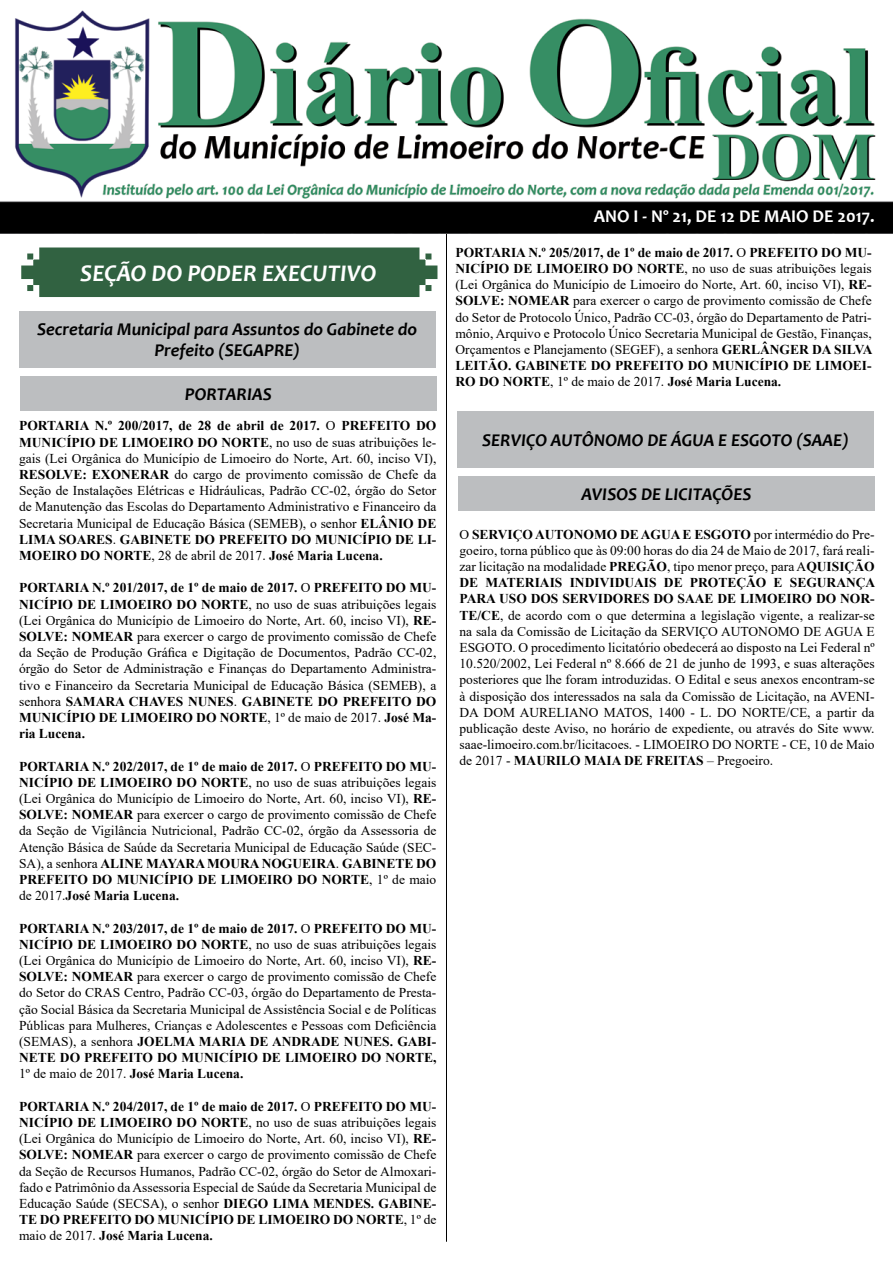
<style>
.page{position:relative;width:893px;height:1263px;background:#fff}
.page>*{position:absolute;margin:0;border:0;box-sizing:border-box;transform-origin:0 0}
.t1{font:italic 700 24px "Candara";color:#fff}
.t2{font:italic 700 18px/21.6px "Candara";color:#000;text-align:center}
.t3{font:700 18px "Candara";color:#fff}
.t4{font:13.5px/16.2px "Times New Roman";color:#000;text-align:justify}
.s1{font-weight:700}
</style>
<div class="page">
<hr style="left:446px;top:222px;width:1px;height:1020px;background:#000">
<img style="left:0;top:10px;width:893px;height:224px">
<svg style="left:21px;top:247px;width:416px;height:50px;background:#3c6b4c"></svg>
<div style="left:457px;top:411px;width:416px;height:56px;background:#bcbec0"></div>
<div style="left:458px;top:476px;width:417px;height:35px;background:#bcbec0"></div>
<div style="left:19px;top:311px;width:416px;height:56px;background:#bcbec0"></div>
<div style="left:20px;top:376px;width:416px;height:35px;background:#bcbec0"></div>
<h1 class="t1" style="left:80px;top:258px;width:298px">SEÇÃO DO PODER EXECUTIVO</h1>
<h2 class="t2" style="left:37px;top:318px;width:382px">Secretaria Municipal para Assuntos do Gabinete do<br>Prefeito (SEGAPRE)</h2>
<h2 class="t2" style="left:185px;top:383px;width:89px">PORTARIAS</h2>
<p class="t4" style="left:19px;top:417px;width:419px"><span class="s1">PORTARIA N.º 200/2017, de 28 de abril de 2017.</span> O <span class="s1">PREFEITO DO MUNICÍPIO DE LIMOEIRO DO NORTE</span>, no uso de suas atribuições le&shy;gais (Lei Orgânica do Município de Limoeiro do Norte, Art. 60, inciso VI), <span class="s1">RESOLVE: EXONERAR</span> do cargo de provimento comissão de Chefe da Seção de Instalações Elétricas e Hidráulicas, Padrão CC-02, órgão do Setor de Manutenção das Escolas do Departamento Administrativo e Financeiro da Secretaria Municipal de Educação Básica (SEMEB), o senhor <span class="s1">ELÂNIO DE LIMA SOARES</span>. <span class="s1">GABINETE DO PREFEITO DO MUNICÍPIO DE LI-MOEIRO DO NORTE</span>, 28 de abril de 2017. <span class="s1">José Maria Lucena.</span></p>
<p class="t4" style="left:19px;top:579px;width:419px"><span class="s1">PORTARIA N.º 201/2017, de 1º de maio de 2017.</span> O <span class="s1">PREFEITO DO MU-NICÍPIO DE LIMOEIRO DO NORTE</span>, no uso de suas atribuições legais (Lei Orgânica do Município de Limoeiro do Norte, Art. 60, inciso VI), <span class="s1">RE-SOLVE: NOMEAR</span> para exercer o cargo de provimento comissão de Chefe da Seção de Produção Gráfica e Digitação de Documentos, Padrão CC-02, órgão do Setor de Administração e Finanças do Departamento Administra&shy;tivo e Financeiro da Secretaria Municipal de Educação Básica (SEMEB), a senhora <span class="s1">SAMARA CHAVES NUNES</span>. <span class="s1">GABINETE DO PREFEITO DO MUNICÍPIO DE LIMOEIRO DO NORTE</span>, 1º de maio de 2017. <span class="s1">José Ma&shy;ria Lucena.</span></p>
<p class="t4" style="left:19px;top:757px;width:419px"><span class="s1">PORTARIA N.º 202/2017, de 1º de maio de 2017.</span> O <span class="s1">PREFEITO DO MU-NICÍPIO DE LIMOEIRO DO NORTE</span>, no uso de suas atribuições legais (Lei Orgânica do Município de Limoeiro do Norte, Art. 60, inciso VI), <span class="s1">RE-SOLVE: NOMEAR</span> para exercer o cargo de provimento comissão de Chefe da Seção de Vigilância Nutricional, Padrão CC-02, órgão da Assessoria de Atenção Básica de Saúde da Secretaria Municipal de Educação Saúde (SEC-SA), a senhora <span class="s1">ALINE MAYARA MOURA NOGUEIRA</span>. <span class="s1">GABINETE DO PREFEITO DO MUNICÍPIO DE LIMOEIRO DO NORTE</span>, 1º de maio de 2017.<span class="s1">José Maria Lucena.</span></p>
<p class="t4" style="left:19px;top:919px;width:419px"><span class="s1">PORTARIA N.º 203/2017, de 1º de maio de 2017.</span> O <span class="s1">PREFEITO DO MU-NICÍPIO DE LIMOEIRO DO NORTE</span>, no uso de suas atribuições legais (Lei Orgânica do Município de Limoeiro do Norte, Art. 60, inciso VI), <span class="s1">RE-SOLVE: NOMEAR</span> para exercer o cargo de provimento comissão de Chefe do Setor do CRAS Centro, Padrão CC-03, órgão do Departamento de Presta&shy;ção Social Básica da Secretaria Municipal de Assistência Social e de Políticas Públicas para Mulheres, Crianças e Adolescentes e Pessoas com Deficiência (SEMAS), a senhora <span class="s1">JOELMA MARIA DE ANDRADE NUNES. GABI-NETE DO PREFEITO DO MUNICÍPIO DE LIMOEIRO DO NORTE, </span>1º de maio de 2017. <span class="s1">José Maria Lucena.</span></p>
<p class="t4" style="left:19px;top:1098px;width:419px"><span class="s1">PORTARIA N.º 204/2017, de 1º de maio de 2017.</span> O <span class="s1">PREFEITO DO MU-NICÍPIO DE LIMOEIRO DO NORTE</span>, no uso de suas atribuições legais (Lei Orgânica do Município de Limoeiro do Norte, Art. 60, inciso VI), <span class="s1">RE-SOLVE: NOMEAR</span> para exercer o cargo de provimento comissão de Chefe da Seção de Recursos Humanos, Padrão CC-02, órgão do Setor de Almoxari&shy;fado e Patrimônio da Assessoria Especial de Saúde da Secretaria Municipal de Educação Saúde (SECSA), o senhor <span class="s1">DIEGO LIMA MENDES. GABINE-TE DO PREFEITO DO MUNICÍPIO DE LIMOEIRO DO NORTE</span>, 1º de maio de 2017. <span class="s1">José Maria Lucena.</span></p>
<h2 class="t3" style="left:594px;top:205px;width:282px">ANO I - Nº 21, DE 12 DE MAIO DE 2017.</h2>
<p class="t4" style="left:455px;top:244px;width:418px"><span class="s1">PORTARIA N.º 205/2017, de 1º de maio de 2017.</span> O <span class="s1">PREFEITO DO MU-NICÍPIO DE LIMOEIRO DO NORTE</span>, no uso de suas atribuições legais (Lei Orgânica do Município de Limoeiro do Norte, Art. 60, inciso VI), <span class="s1">RE-SOLVE: NOMEAR</span> para exercer o cargo de provimento comissão de Chefe do Setor de Protocolo Único, Padrão CC-03, órgão do Departamento de Patri&shy;mônio, Arquivo e Protocolo Único Secretaria Municipal de Gestão, Finanças, Orçamentos e Planejamento (SEGEF), a senhora <span class="s1">GERLÂNGER DA SILVA LEITÃO. GABINETE DO PREFEITO DO MUNICÍPIO DE LIMOEI-RO DO NORTE</span>, 1º de maio de 2017. <span class="s1">José Maria Lucena.</span></p>
<h2 class="t2" style="left:482px;top:429px;width:368px">SERVIÇO AUTÔNOMO DE ÁGUA E ESGOTO (SAAE)</h2>
<h2 class="t2" style="left:582px;top:483px;width:171px">AVISOS DE LICITAÇÕES</h2>
<p class="t4" style="left:459px;top:525px;width:417px">O <span class="s1">SERVIÇO AUTONOMO DE AGUA E ESGOTO</span> por intermédio do Pre&shy;goeiro, torna público que às 09:00 horas do dia 24 de Maio de 2017, fará reali&shy;zar licitação na modalidade <span class="s1">PREGÃO</span>, tipo menor preço, para A<span class="s1">QUISIÇÃO DE MATERIAIS INDIVIDUAIS DE PROTEÇÃO E SEGURANÇA PARA USO DOS SERVIDORES DO SAAE DE LIMOEIRO DO NOR-TE/CE</span>, de acordo com o que determina a legislação vigente, a realizar-se na sala da Comissão de Licitação da SERVIÇO AUTONOMO DE AGUA E ESGOTO. O procedimento licitatório obedecerá ao disposto na Lei Federal nº 10.520/2002, Lei Federal nº 8.666 de 21 de junho de 1993, e suas alterações posteriores que lhe foram introduzidas. O Edital e seus anexos encontram-se à disposição dos interessados na sala da Comissão de Licitação, na AVENI-DA DOM AURELIANO MATOS, 1400 - L. DO NORTE/CE, a partir da publicação deste Aviso, no horário de expediente, ou através do Site www. saae-limoeiro.com.br/licitacoes. - LIMOEIRO DO NORTE - CE, 10 de Maio de 2017 - <span class="s1">MAURILO MAIA DE FREITAS</span> – Pregoeiro.</p>
</div>
